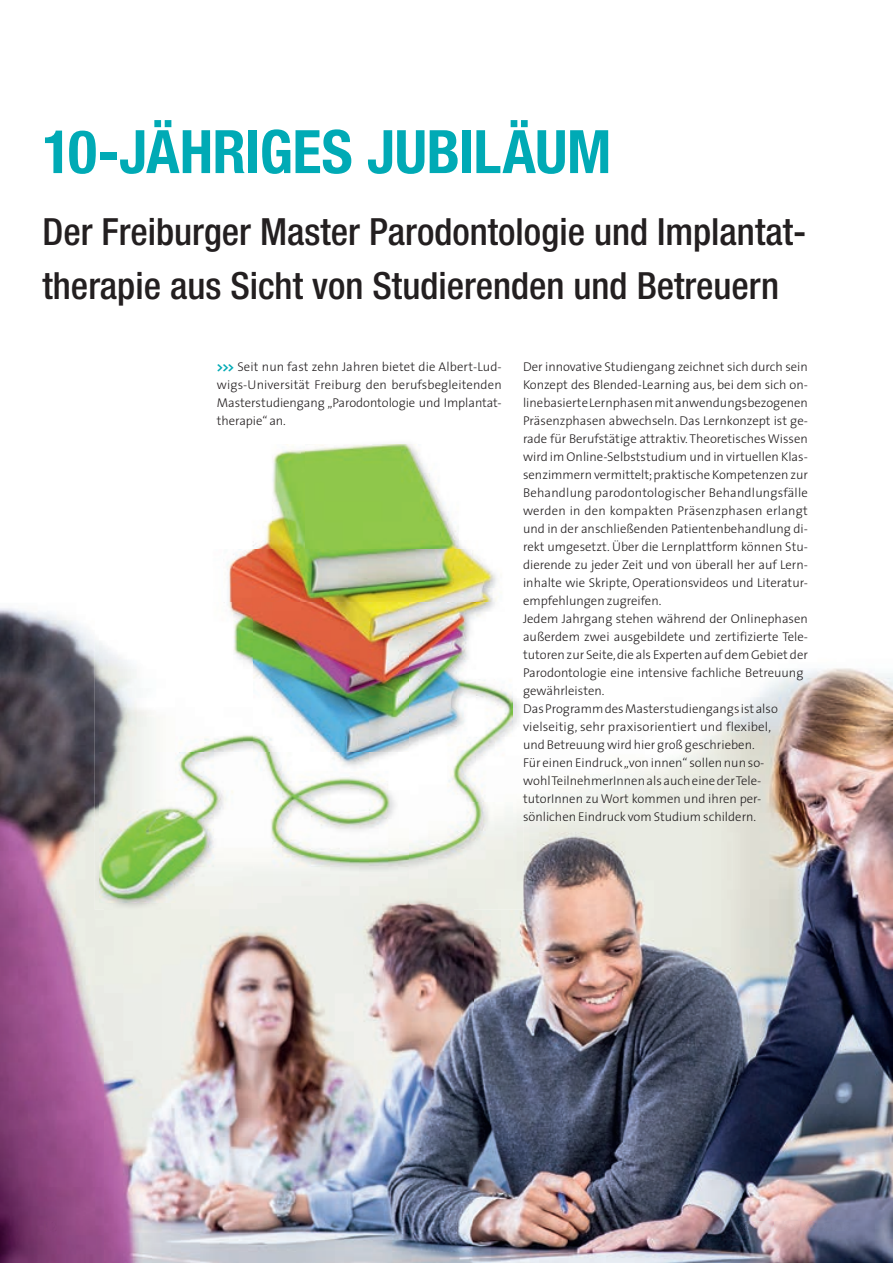
<style>
.page{position:relative;width:893px;height:1263px;background:#fff}
.page>*{position:absolute;margin:0;border:0;box-sizing:border-box;transform-origin:0 0}
.t1{font:700 condensed 60px "Helvetica Neue";letter-spacing:-.01em;color:#00aab5}
.t2{font:500 condensed 37.5px/54px "Helvetica Neue";color:#231f20}
.t3{font:300 12.75px/18px "The Sans";color:#231f20;text-align:justify}
.s1{font-weight:700;color:#00aab5}
</style>
<div class="page">
<img style="left:0;top:608px;width:105px;height:655px">
<img style="left:473px;top:668px;width:420px;height:595px">
<img style="left:105px;top:910px;width:368px;height:353px">
<svg style="left:45px;top:1222px;width:12px;height:9px"></svg>
<img style="left:740px;top:1222px;width:35px;height:9px">
<img style="left:775px;top:1222px;width:41px;height:9px">
<img style="left:824px;top:1222px;width:26px;height:9px">
<img style="left:95px;top:443px;width:428px;height:467px">
<img style="left:99px;top:444px;width:413px;height:458px">
<h1 class="t1" style="left:43px;top:115px;width:570px">10-JÄHRIGES JUBILÄUM</h1>
<h2 class="t2" style="left:43px;top:204px;width:765px">Der Freiburger Master Parodontologie und Implantat&shy;therapie aus Sicht von Studierenden und Betreuern</h2>
<p class="t3" style="left:217px;top:358px;width:286px"><span class="s1">&gt;&gt;&gt;</span> Seit nun fast zehn Jahren bietet die Albert-Lud&shy;wigs-Universität Freiburg den berufsbegleitenden Masterstudiengang „Parodontologie und Implantat&shy;therapie“ an.</p>
<p class="t3" style="left:523px;top:358px;width:286px;text-align:left">Der innovative Studiengang zeichnet sich durch sein Konzept des Blended-Learning aus, bei dem sich on&shy;linebasierte Lernphasen mit anwendungsbezogenen Präsenzphasen abwechseln. Das Lernkonzept ist ge&shy;rade für Berufstätige attraktiv. Theoretisches Wissen wird im Online-Selbststudium und in virtuellen Klas&shy;senzimmern vermittelt; praktische Kompetenzen zur Behandlung parodontologischer Behandlungsfälle werden in den kompakten Präsenzphasen erlangt und in der anschließenden Patientenbehandlung di&shy;rekt umgesetzt. Über die Lernplattform können Stu&shy;dierende zu jeder Zeit und von überall her auf Lern&shy;inhalte wie Skripte, Operationsvideos und Literatur&shy;empfehlungen zugreifen.<br>Jedem Jahrgang stehen während der Onlinephasen außerdem zwei ausgebildete und zertifizierte Tele&shy;tutoren zur Seite, die als Experten auf dem Gebiet der Parodontologie eine intensive fachliche Betreuung gewährleisten.<br>Das Programm des Masterstudiengangs ist also vielseitig, sehr praxisorientiert und flexibel,<br>und Betreuung wird hier groß geschrieben.<br>Für einen Eindruck „von innen“ sollen nun so-<br>wohl TeilnehmerInnen als auch eine der Tele&shy;tutorInnen zu Wort kommen und ihren per&shy;sönlichen Eindruck vom Studium schildern.</p>
</div>
